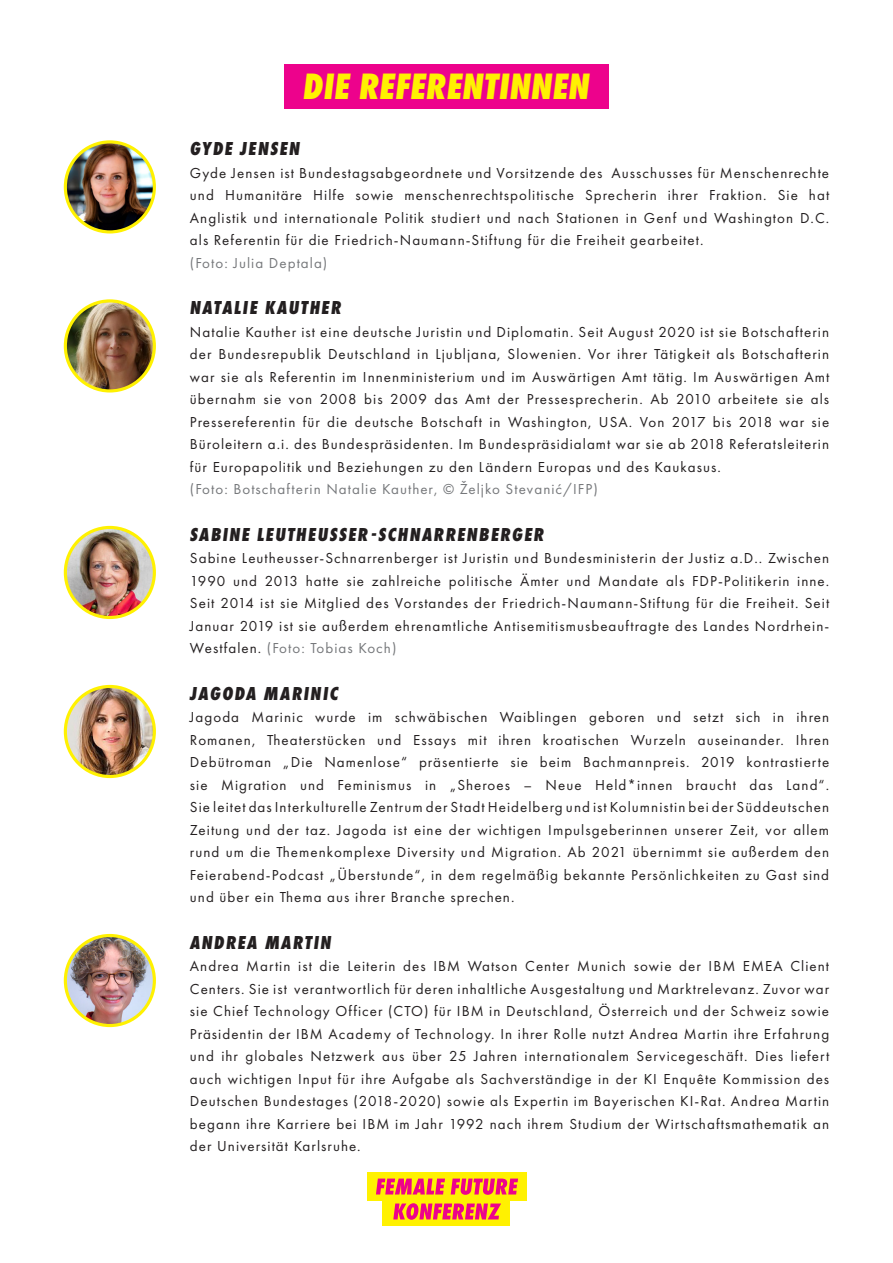
<style>
.page{position:relative;width:893px;height:1263px;background:#fff}
.page>*{position:absolute;margin:0;border:0;box-sizing:border-box;transform-origin:0 0}
.t1{font:italic 800 38.1px "Futura PT Cond";letter-spacing:.01em;color:#fff101}
.t2{font:italic 800 19.5px "Futura PT Cond";letter-spacing:.08em;color:#231f20}
.t3{font:15px/22.5px "Futura PT";letter-spacing:.07em;color:#231f20;text-align:justify}
.t4{font:15px "Futura PT";letter-spacing:.07em;color:#76787b}
.s1{color:#76787b}
</style>
<div class="page">
<div style="left:284px;top:64px;width:325px;height:45px;background:#ed028c"></div>
<div style="left:367px;top:1172px;width:159px;height:29px;background:#fff101"></div>
<div style="left:383px;top:1198px;width:127px;height:28px;background:#fff101"></div>
<svg style="left:393px;top:1203px;width:108px;height:17px"></svg>
<svg style="left:376px;top:1178px;width:142px;height:17px"></svg>
<img style="left:65px;top:529px;width:89px;height:88px">
<div style="left:64px;top:526px;width:92px;height:93px;border:3px solid #fff101;border-radius:50%"></div>
<img style="left:65px;top:935px;width:89px;height:90px">
<div style="left:64px;top:934px;width:92px;height:93px;border:3px solid #fff101;border-radius:50%"></div>
<img style="left:65px;top:303px;width:89px;height:88px">
<div style="left:64px;top:299px;width:92px;height:93px;border:3px solid #fff101;border-radius:50%"></div>
<img style="left:65px;top:686px;width:89px;height:90px">
<div style="left:64px;top:685px;width:92px;height:93px;border:3px solid #fff101;border-radius:50%"></div>
<img style="left:65px;top:142px;width:89px;height:90px">
<div style="left:64px;top:140px;width:92px;height:93px;border:3px solid #fff101;border-radius:50%"></div>
<p class="t1" style="left:303px;top:63px;width:288px">DIE REFERENTINNEN</p>
<p class="t2" style="left:190px;top:137px;width:111px">GYDE JENSEN</p>
<p class="t3" style="left:190px;top:161px;width:641px">Gyde Jensen ist Bundestagsabgeordnete und Vorsitzende des Ausschusses für Menschenrechte und Humanitäre Hilfe sowie menschenrechtspolitische Sprecherin ihrer Fraktion. Sie hat Anglistik und internationale Politik studiert und nach Stationen in Genf und Washington D.C. als Referentin für die Friedrich-Naumann-Stiftung für die Freiheit gearbeitet.</p>
<p class="t4" style="left:190px;top:254px;width:139px">(Foto: Julia Deptala)</p>
<p class="t2" style="left:190px;top:296px;width:153px">NATALIE KAUTHER</p>
<p class="t3" style="left:190px;top:320px;width:641px">Natalie Kauther ist eine deutsche Juristin und Diplomatin. Seit August 2020 ist sie Botschafterin der Bundesrepublik Deutschland in Ljubljana, Slowenien. Vor ihrer Tätigkeit als Botschafterin war sie als Referentin im Innenministerium und im Auswärtigen Amt tätig. Im Auswärtigen Amt übernahm sie von 2008 bis 2009 das Amt der Pressesprecherin. Ab 2010 arbeitete sie als Pressereferentin für die deutsche Botschaft in Washington, USA. Von 2017 bis 2018 war sie Büroleitern a.i. des Bundespräsidenten. Im Bundespräsidialamt war sie ab 2018 Referatsleiterin für Europapolitik und Beziehungen zu den Ländern Europas und des Kaukasus.</p>
<p class="t4" style="left:190px;top:480px;width:409px">(Foto: Botschafterin Natalie Kauther, © Željko Stevanić/IFP)</p>
<p class="t2" style="left:190px;top:523px;width:356px">SABINE LEUTHEUSSER-SCHNARRENBERGER</p>
<p class="t3" style="left:190px;top:547px;width:641px">Sabine Leutheusser-Schnarrenberger ist Juristin und Bundesministerin der Justiz a.D.. Zwischen 1990 und 2013 hatte sie zahlreiche politische Ämter und Mandate als FDP-Politikerin inne.<br>Seit 2014 ist sie Mitglied des Vorstandes der Friedrich-Naumann-Stiftung für die Freiheit. Seit Januar 2019 ist sie außerdem ehrenamtliche Antisemitismusbeauftragte des Landes Nordrhein-Westfalen. <span class="s1">(Foto: Tobias Koch)</span></p>
<p class="t2" style="left:190px;top:682px;width:150px">JAGODA MARINIC</p>
<p class="t3" style="left:190px;top:706px;width:641px">Jagoda Marinic wurde im schwäbischen Waiblingen geboren und setzt sich in ihren Romanen, Theaterstücken und Essays mit ihren kroatischen Wurzeln auseinander. Ihren Debütroman „Die Namenlose“ präsentierte sie beim Bachmannpreis. 2019 kontrastierte sie Migration und Feminismus in „Sheroes – Neue Held*innen braucht das Land“.<br>Sie leitet das Interkulturelle Zentrum der Stadt Heidelberg und ist Kolumnistin bei der Süddeutschen Zeitung und der taz. Jagoda ist eine der wichtigen Impulsgeberinnen unserer Zeit, vor allem rund um die Themenkomplexe Diversity und Migration. Ab 2021 übernimmt sie außerdem den Feierabend-Podcast „Überstunde“, in dem regelmäßig bekannte Persönlichkeiten zu Gast sind und über ein Thema aus ihrer Branche sprechen.</p>
<p class="t2" style="left:190px;top:931px;width:143px">ANDREA MARTIN</p>
<p class="t3" style="left:190px;top:955px;width:641px">Andrea Martin ist die Leiterin des IBM Watson Center Munich sowie der IBM EMEA Client Centers. Sie ist verantwortlich für deren inhaltliche Ausgestaltung und Marktrelevanz. Zuvor war sie Chief Technology Officer (CTO) für IBM in Deutschland, Österreich und der Schweiz sowie Präsidentin der IBM Academy of Technology. In ihrer Rolle nutzt Andrea Martin ihre Erfahrung und ihr globales Netzwerk aus über 25 Jahren internationalem Servicegeschäft. Dies liefert auch wichtigen Input für ihre Aufgabe als Sachverständige in der KI Enquête Kommission des Deutschen Bundestages (2018-2020) sowie als Expertin im Bayerischen KI-Rat. Andrea Martin begann ihre Karriere bei IBM im Jahr 1992 nach ihrem Studium der Wirtschaftsmathematik an der Universität Karlsruhe.</p>
</div>
